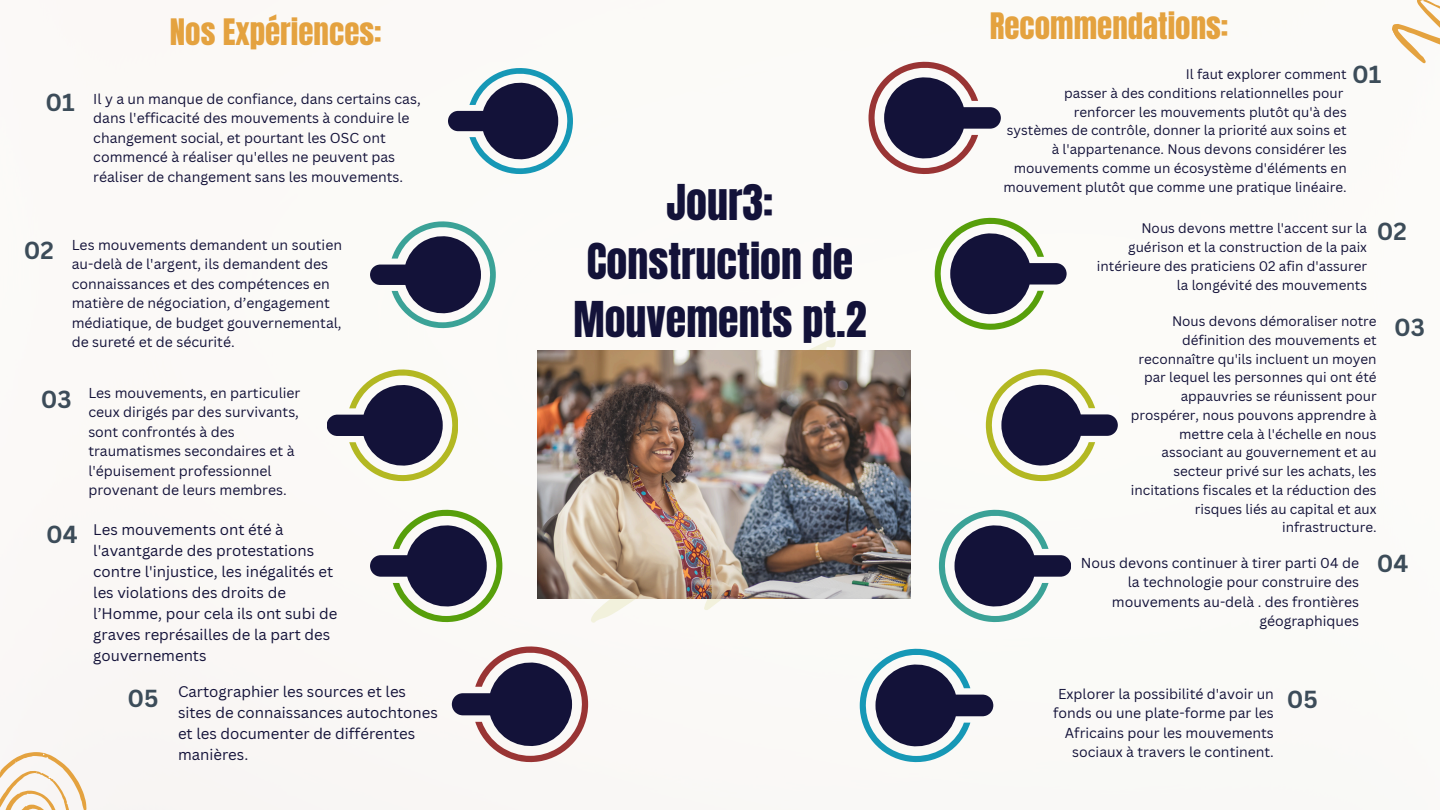
<style>
.page{position:relative;width:1440px;height:810px;background:#fff}
.page>*{position:absolute;margin:0;border:0;box-sizing:border-box;transform-origin:0 0}
.t1{font:42px/58.5px "Anton";color:#131239;text-align:center}
.t2{font:31px "Anton";color:#e4a23f}
.t3{font:700 24px "Canva Sans";color:#3c4c59}
.t4{font:15px/21px "Canva Sans";color:#131239}
.t5{font:14px/19.5px "Canva Sans";color:#131239}
.t6{font:13.5px/18.8px "Canva Sans";color:#131239;text-align:right}
</style>
<div class="page">
<img style="left:57px;top:61px;width:989px;height:749px">
<svg style="left:448px;top:68px;width:125px;height:106px"></svg>
<svg style="left:869px;top:62px;width:131px;height:112px"></svg>
<svg style="left:370px;top:221px;width:126px;height:107px"></svg>
<svg style="left:590px;top:599px;width:312px;height:25px"></svg>
<svg style="left:579px;top:339px;width:257px;height:12px"></svg>
<svg style="left:610px;top:599px;width:218px;height:11px"></svg>
<svg style="left:935px;top:218px;width:132px;height:112px"></svg>
<svg style="left:327px;top:369px;width:131px;height:112px"></svg>
<svg style="left:986px;top:369px;width:132px;height:112px"></svg>
<svg style="left:370px;top:510px;width:132px;height:112px"></svg>
<svg style="left:939px;top:510px;width:132px;height:112px"></svg>
<svg style="left:452px;top:646px;width:136px;height:116px"></svg>
<svg style="left:860px;top:649px;width:133px;height:113px"></svg>
<svg style="left:0;top:752px;width:87px;height:58px"></svg>
<svg style="left:1392px;top:0;width:48px;height:64px"></svg>
<img style="left:538px;top:351px;width:372px;height:248px">
<p class="t2" style="left:170px;top:10px;width:213px">Nos Expériences:</p>
<p class="t2" style="left:990px;top:4px;width:240px">Recommendations:</p>
<p class="t3" style="left:45px;top:85px;width:31px">01</p>
<p class="t5" style="left:93px;top:89px;width:329px">Il y a un manque de confiance, dans certains cas, dans l'efficacité des mouvements à conduire le changement social, et pourtant les OSC ont commencé à réaliser qu'elles ne peuvent pas réaliser de changement sans les mouvements.</p>
<p class="t5" style="left:72px;top:235px;width:272px">Les mouvements demandent un soutien au-delà de l'argent, ils demandent des connaissances et des compétences en matière de négociation, d’engagement médiatique, de budget gouvernemental, de sureté et de sécurité.</p>
<p class="t5" style="left:88px;top:383px;width:214px">Les mouvements, en particulier ceux dirigés par des survivants, sont confrontés à des traumatismes secondaires et à l'épuisement professionnel provenant de leurs membres.</p>
<p class="t3" style="left:24px;top:234px;width:32px">02</p>
<p class="t3" style="left:41px;top:382px;width:32px">03</p>
<p class="t1" style="left:573px;top:174px;width:295px">Jour3:<br>Construction de<br>Mouvements pt.2</p>
<h2 class="t3" style="left:1352px;top:57px;width:31px">01</h2>
<h3 class="t6" style="left:1186px;top:64px;width:163px">Il faut explorer comment</h3>
<h1 class="t6" style="left:1064px;top:83px;width:281px">passer à des conditions relationnelles pour</h1>
<p class="t6" style="left:1074px;top:102px;width:274px">renforcer les mouvements plutôt qu'à des</p>
<p class="t6" style="left:1003px;top:121px;width:345px">systèmes de contrôle, donner la priorité aux soins et à l'appartenance. Nous devons considérer les mouvements comme un écosystème d'éléments en mouvement plutôt que comme une pratique linéaire.</p>
<p class="t6" style="left:1097px;top:219px;width:272px">Nous devons mettre l'accent sur la guérison et la construction de la paix intérieure des praticiens 02 afin d'assurer la longévité des mouvements</p>
<p class="t3" style="left:1377px;top:214px;width:32px">02</p>
<h3 class="t6" style="left:1131px;top:312px;width:247px">Nous devons démoraliser notre définition des mouvements et reconnaître qu'ils incluent un moyen par lequel les personnes qui ont été appauvries se réunissent pour prospérer, nous pouvons apprendre à mettre cela à l'échelle en nous associant au gouvernement et au secteur privé sur les achats, les incitations fiscales et la réduction des risques liés au capital et aux</h3>
<p class="t3" style="left:1394px;top:311px;width:32px">03</p>
<p class="t3" style="left:46px;top:518px;width:33px">04</p>
<p class="t4" style="left:93px;top:519px;width:192px">Les mouvements ont été à</p>
<h3 class="t6" style="left:1282px;top:518px;width:96px">infrastructure.</h3>
<p class="t4" style="left:93px;top:540px;width:246px">l'avantgarde des protestations contre l'injustice, les inégalités et les violations des droits de l’Homme, pour cela ils ont subi de graves représailles de la part des gouvernements</p>
<p class="t3" style="left:1377px;top:546px;width:33px">04</p>
<p class="t5" style="left:1081px;top:552px;width:280px;text-align:right">Nous devons continuer à tirer parti 04 de la technologie pour construire des mouvements au-delà . des frontières géographiques</p>
<p class="t4" style="left:178px;top:681px;width:261px">Cartographier les sources et les sites de connaissances autochtones et les documenter de différentes manières.</p>
<p class="t5" style="left:1053px;top:684px;width:222px;text-align:right">Explorer la possibilité d'avoir un fonds ou une plate-forme par les<br>Africains pour les mouvements sociaux à travers le continent.</p>
<h2 class="t3" style="left:127px;top:681px;width:33px">05</h2>
<p class="t3" style="left:1287px;top:683px;width:33px">05</p>
</div>
